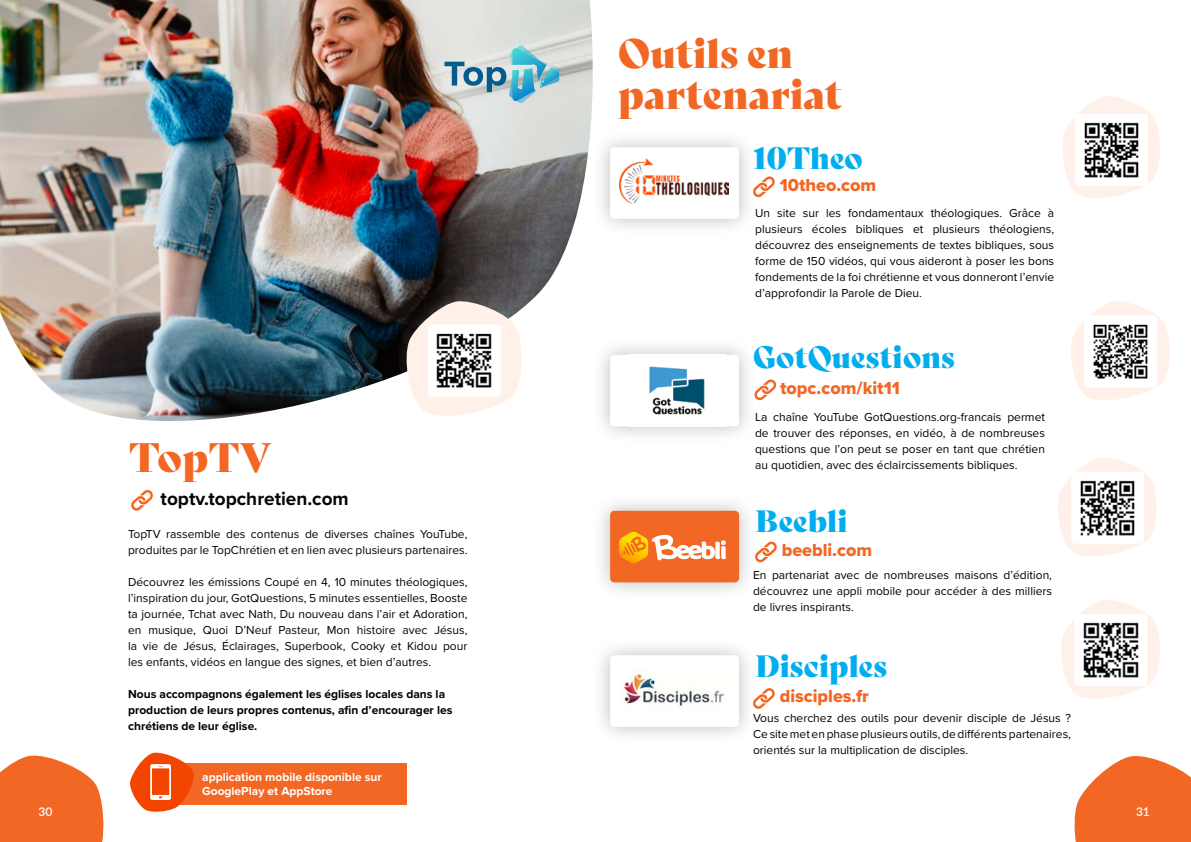
<style>
.page{position:relative;width:1191px;height:842px;background:#fff}
.page>*{position:absolute;margin:0;border:0;box-sizing:border-box;transform-origin:0 0}
.t1{font:40px/41px "Bely Display";color:#f26724}
.t2{font:30px "Bely Display";color:#00aeef}
.t3{font:700 19px "Proxima Nova";color:#050505}
.t4{font:18px "Proxima Nova Extrabld";color:#f26724}
.t5{font:12px/16px "Proxima Nova";color:#000;text-align:justify}
.t6{font:700 12px/16px "Proxima Nova";color:#000}
.t7{font:700 12px/14.4px "Proxima Nova";color:#fff}
.t8{font:600 12px "Lato";color:#fff}
</style>
<div class="page">
<svg style="left:0;top:755px;width:104px;height:87px;background:#f37a40"></svg>
<img style="left:0;top:0;width:593px;height:421px">
<svg style="left:403px;top:299px;width:122px;height:122px"></svg>
<img style="left:428px;top:325px;width:73px;height:71px">
<svg style="left:444px;top:45px;width:116px;height:58px;background:#a5c6cf"></svg>
<div style="left:175px;top:764px;width:231px;height:41px;background:#f26724"></div>
<svg style="left:130px;top:752px;width:66px;height:60px"></svg>
<svg style="left:131px;top:490px;width:22px;height:21px"></svg>
<svg style="left:1074px;top:756px;width:117px;height:86px;background:#f47e45"></svg>
<svg style="left:1063px;top:96px;width:97px;height:102px"></svg>
<svg style="left:1071px;top:301px;width:99px;height:99px"></svg>
<svg style="left:1058px;top:457px;width:99px;height:99px"></svg>
<svg style="left:1061px;top:600px;width:99px;height:99px"></svg>
<img style="left:1075px;top:114px;width:72px;height:72px">
<img style="left:1084px;top:316px;width:73px;height:71px">
<img style="left:1071px;top:472px;width:72px;height:71px">
<img style="left:1074px;top:614px;width:73px;height:72px">
<div style="left:592px;top:129px;width:165px;height:108px;background:#000;opacity:.26"></div>
<div style="left:610px;top:147px;width:129px;height:72px;background:#fff;border-radius:4px"></div>
<img style="left:619px;top:158px;width:109px;height:46px">
<div style="left:592px;top:337px;width:165px;height:107px;background:#000;opacity:.26"></div>
<div style="left:610px;top:355px;width:129px;height:71px;background:#fff;border-radius:4px"></div>
<img style="left:649px;top:366px;width:56px;height:49px">
<div style="left:592px;top:493px;width:165px;height:107px;background:#000;opacity:.26"></div>
<div style="left:610px;top:511px;width:129px;height:71px;background:#f26724;border-radius:4px"></div>
<svg style="left:619px;top:532px;width:107px;height:32px"></svg>
<div style="left:592px;top:637px;width:165px;height:108px;background:#000;opacity:.26"></div>
<div style="left:610px;top:655px;width:129px;height:72px;background:#fff;border-radius:4px"></div>
<img style="left:620px;top:671px;width:104px;height:38px">
<svg style="left:752px;top:176px;width:23px;height:22px"></svg>
<svg style="left:754px;top:541px;width:23px;height:22px"></svg>
<svg style="left:752px;top:687px;width:23px;height:22px"></svg>
<svg style="left:754px;top:379px;width:23px;height:22px"></svg>
<p class="t8" style="left:38px;top:802px;width:15px">30</p>
<h1 class="t1" style="left:129px;top:433px;width:144px">TopTV</h1>
<h3 class="t3" style="left:161px;top:484px;width:190px">toptv.topchretien.com</h3>
<p class="t5" style="left:128px;top:525px;width:341px">TopTV rassemble des contenus de diverses chaînes YouTube, produites par le TopChrétien et en lien avec plusieurs partenaires.</p>
<p class="t5" style="left:128px;top:573px;width:341px">Découvrez les émissions Coupé en 4, 10 minutes théologiques, l’inspiration du jour, GotQuestions, 5 minutes essentielles, Booste ta journée, Tchat avec Nath, Du nouveau dans l’air et Adoration, en musique, Quoi D’Neuf Pasteur, Mon histoire avec Jésus, la vie de Jésus, Éclairages, Superbook, Cooky et Kidou pour les enfants, vidéos en langue des signes, et bien d’autres.</p>
<p class="t6" style="left:128px;top:685px;width:326px">Nous accompagnons également les églises locales dans la production de leurs propres contenus, afin d’encourager les chrétiens de leur église.</p>
<p class="t7" style="left:202px;top:769px;width:181px">application mobile disponible sur<br>GooglePlay et AppStore</p>
<h1 class="t1" style="left:618px;top:30px;width:225px">Outils en partenariat</h1>
<h2 class="t2" style="left:753px;top:134px;width:111px">10Theo</h2>
<h3 class="t4" style="left:779px;top:171px;width:98px">10theo.com</h3>
<p class="t5" style="left:755px;top:204px;width:300px">Un site sur les fondamentaux théologiques. Grâce à plusieurs écoles bibliques et plusieurs théologiens, découvrez des enseignements de textes bibliques, sous forme de 150 vidéos, qui vous aideront à poser les bons fondements de la foi chrétienne et vous donneront l’envie d’approfondir la Parole de Dieu.</p>
<h2 class="t2" style="left:753px;top:333px;width:203px">GotQuestions</h2>
<h3 class="t4" style="left:780px;top:374px;width:121px">topc.com/kit11</h3>
<p class="t5" style="left:755px;top:408px;width:291px">La chaîne YouTube GotQuestions.org-francais permet de trouver des réponses, en vidéo, à de nombreuses questions que l’on peut se poser en tant que chrétien au quotidien, avec des éclaircissements bibliques.</p>
<h2 class="t2" style="left:755px;top:497px;width:94px">Beebli</h2>
<h3 class="t4" style="left:781px;top:536px;width:92px">beebli.com</h3>
<p class="t5" style="left:753px;top:566px;width:300px">En partenariat avec de nombreuses maisons d’édition, découvrez une appli mobile pour accéder à des milliers de livres inspirants.</p>
<h2 class="t2" style="left:755px;top:642px;width:133px">Disciples</h2>
<h3 class="t4" style="left:779px;top:683px;width:91px">disciples.fr</h3>
<p class="t5" style="left:753px;top:709px;width:319px">Vous cherchez des outils pour devenir disciple de Jésus ?<br>Ce site met en phase plusieurs outils, de différents partenaires, orientés sur la multiplication de disciples.</p>
<p class="t8" style="left:1136px;top:802px;width:15px">31</p>
</div>
